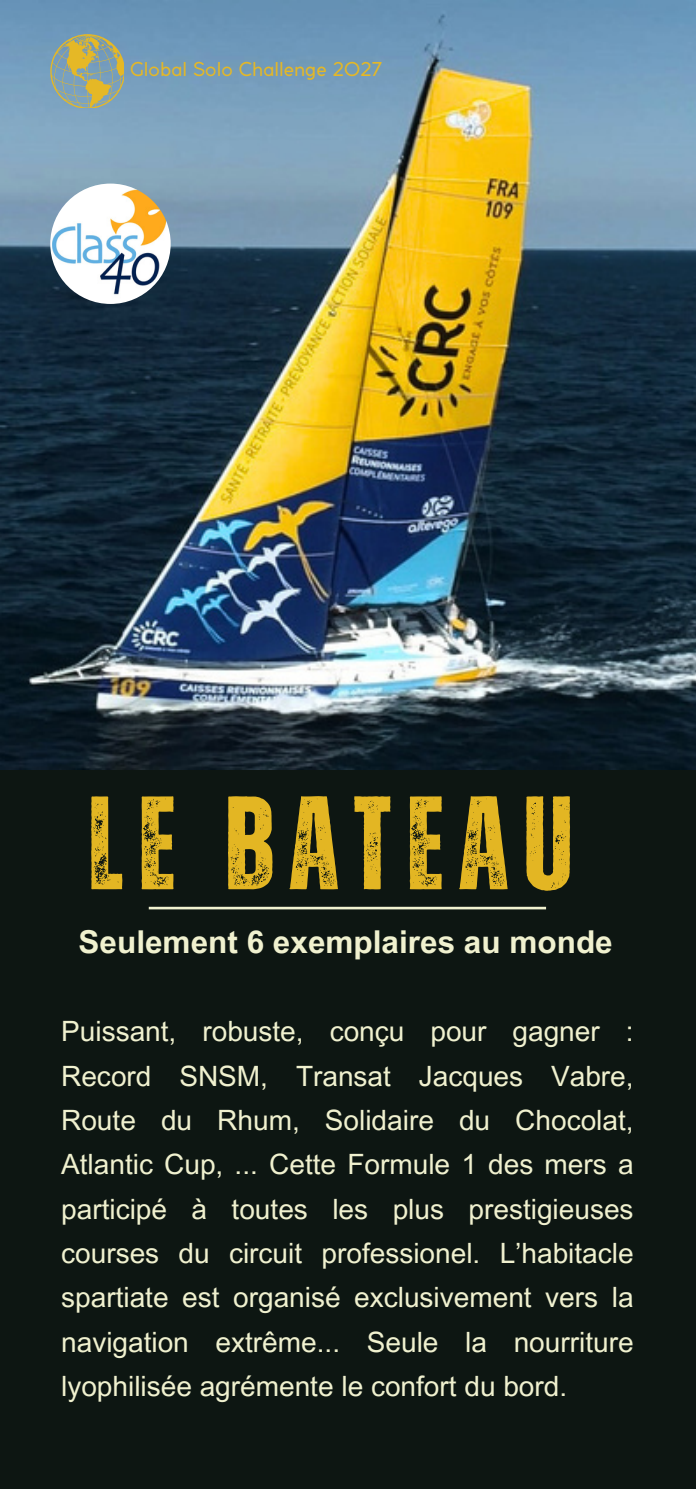
<style>
.page{position:relative;width:696px;height:1489px;background:#fff}
.page>*{position:absolute;margin:0;border:0;box-sizing:border-box;transform-origin:0 0}
.t1{font:700 132.65px "Zuume Rough";letter-spacing:.11em;color:#e3b623}
.t2{font:700 31.5px "Arial MT Pro";color:#f0f1cf}
.t3{font:28px/44.4px "Arial MT Pro";color:#f0f1cf;text-align:justify}
.t4{font:18.9px "Coco Gothic";color:#e5b826}
</style>
<div class="page">
<div style="left:0;top:0;width:696px;height:1488px;background:#0d1612"></div>
<img style="left:0;top:0;width:696px;height:769px">
<hr style="left:149px;top:906px;width:397px;height:3px;background:#f0f1cf">
<svg style="left:50px;top:34px;width:74px;height:74px;background:#9ba68a"></svg>
<img style="left:50px;top:183px;width:121px;height:121px;border-radius:50%">
<p class="t4" style="left:130px;top:62px;width:254px">Global Solo Challenge 2027</p>
<p class="t1" style="left:88px;top:783px;width:487px">LE BATEAU</p>
<h1 class="t2" style="left:79px;top:929px;width:535px">Seulement 6 exemplaires au monde</h1>
<h2 class="t3" style="left:61px;top:1012px;width:574px">Puissant, robuste, conçu pour gagner :<br>Record SNSM, Transat Jacques Vabre, Route du Rhum, Solidaire du Chocolat, Atlantic Cup, ... Cette Formule 1 des mers a participé à toutes les plus prestigieuses courses du circuit professionel. L’habitacle spartiate est organisé exclusivement vers la navigation extrême... Seule la nourriture lyophilisée agrémente le confort du bord.</h2>
</div>
